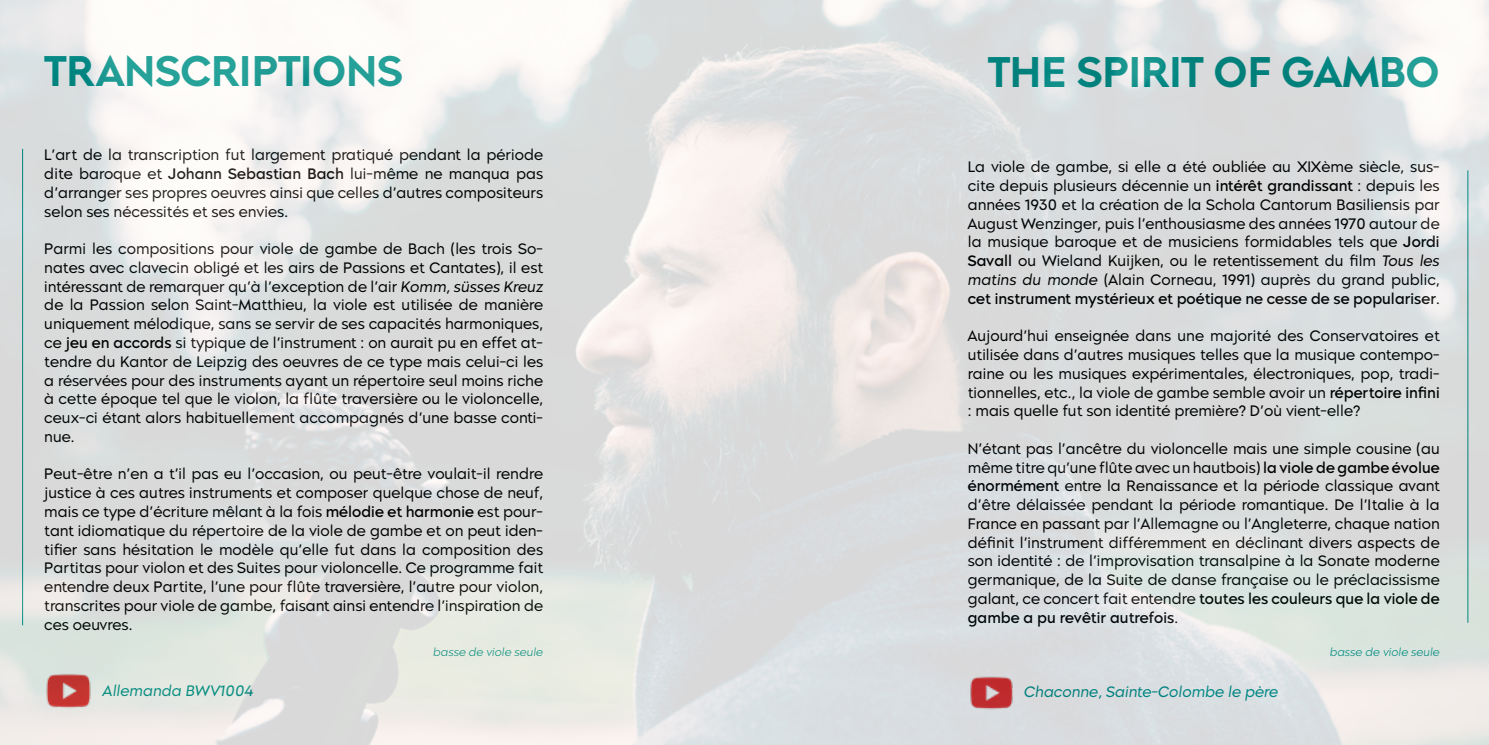
<style>
.page{position:relative;width:1489px;height:745px;background:#fff}
.page>*{position:absolute;margin:0;border:0;box-sizing:border-box;transform-origin:0 0}
.t1{font:600 42.5px "Morn";color:#00958e}
.t2{font:15px/18.8px "Morn";color:#000;text-align:justify}
.t3{font:italic 15px "Morn";color:#00958e}
.t4{font:italic 300 11.25px "Morn";color:#00958e}
.s1{font-weight:500}
.s2{font-style:italic}
</style>
<div class="page">
<img style="left:0;top:0;width:1488px;height:744px">
<h1 class="t1" style="left:44px;top:46px;width:360px">TRANSCRIPTIONS</h1>
<h1 class="t1" style="left:987px;top:46px;width:453px">THE SPIRIT OF GAMBO</h1>
<p class="t2" style="left:44px;top:145px;width:500px">L’art de la transcription fut largement pratiqué pendant la période dite baroque et <span class="s1">Johann Sebastian Bach</span> lui-même ne manqua pas d’arranger ses propres oeuvres ainsi que celles d’autres compositeurs selon ses nécessités et ses envies.</p>
<p class="t2" style="left:44px;top:239px;width:500px">Parmi les compositions pour viole de gambe de Bach (les trois So&shy;nates avec clavecin obligé et les airs de Passions et Cantates), il est intéressant de remarquer qu’à l’exception de l’air <span class="s2">Komm, süsses Kreuz </span>de la Passion selon Saint-Matthieu, la viole est utilisée de manière uniquement mélodique, sans se servir de ses capacités harmoniques, ce <span class="s1">jeu en accords</span> si typique de l’instrument : on aurait pu en effet at&shy;tendre du Kantor de Leipzig des oeuvres de ce type mais celui-ci les a réservées pour des instruments ayant un répertoire seul moins riche à cette époque tel que le violon, la flûte traversière ou le violoncelle, ceux-ci étant alors habituellement accompagnés d’une basse conti&shy;nue.</p>
<p class="t2" style="left:44px;top:464px;width:500px">Peut-être n’en a t’il pas eu l’occasion, ou peut-être voulait-il rendre justice à ces autres instruments et composer quelque chose de neuf, mais ce type d’écriture mêlant à la fois <span class="s1">mélodie et harmonie</span> est pour&shy;tant idiomatique du répertoire de la viole de gambe et on peut iden&shy;tifier sans hésitation le modèle qu’elle fut dans la composition des Partitas pour violon et des Suites pour violoncelle. Ce programme fait entendre deux Partite, l’une pour flûte traversière, l’autre pour violon, transcrites pour viole de gambe, faisant ainsi entendre l’inspiration de ces oeuvres.</p>
<p class="t2" style="left:967px;top:157px;width:473px">La viole de gambe, si elle a été oubliée au XIXème siècle, sus&shy;cite depuis plusieurs décennie un <span class="s1">intérêt grandissant</span> : depuis les années 1930 et la création de la Schola Cantorum Basiliensis par August Wenzinger, puis l’enthousiasme des années 1970 autour de la musique baroque et de musiciens formidables tels que <span class="s1">Jordi Savall</span> ou Wieland Kuijken, ou le retentissement du film <span class="s2">Tous les matins du monde</span> (Alain Corneau, 1991) auprès du grand public, <span class="s1">cet instrument mystérieux et poétique ne cesse de se populariser</span>.</p>
<p class="t2" style="left:967px;top:326px;width:473px">Aujourd’hui enseignée dans une majorité des Conservatoires et utilisée dans d’autres musiques telles que la musique contempo&shy;raine ou les musiques expérimentales, électroniques, pop, tradi&shy;tionnelles, etc., la viole de gambe semble avoir un <span class="s1">répertoire infini </span>: mais quelle fut son identité première? D’où vient-elle?</p>
<p class="t2" style="left:967px;top:439px;width:473px">N’étant pas l’ancêtre du violoncelle mais une simple cousine (au même titre qu’une flûte avec un hautbois) <span class="s1">la viole de gambe évolue énormément</span> entre la Renaissance et la période classique avant d’être délaissée pendant la période romantique. De l’Italie à la France en passant par l’Allemagne ou l’Angleterre, chaque nation définit l’instrument différemment en déclinant divers aspects de son identité : de l’improvisation transalpine à la Sonate moderne germanique, de la Suite de danse française ou le préclacissisme galant, ce concert fait entendre <span class="s1">toutes les couleurs que la viole de gambe a pu revêtir autrefois</span>.</p>
<p class="t4" style="left:433px;top:645px;width:111px">basse de viole seule</p>
<p class="t4" style="left:1329px;top:645px;width:111px">basse de viole seule</p>
<p class="t3" style="left:103px;top:681px;width:152px">Allemanda BWV1004</p>
<p class="t3" style="left:1024px;top:682px;width:255px">Chaconne, Sainte-Colombe le père</p>
</div>
